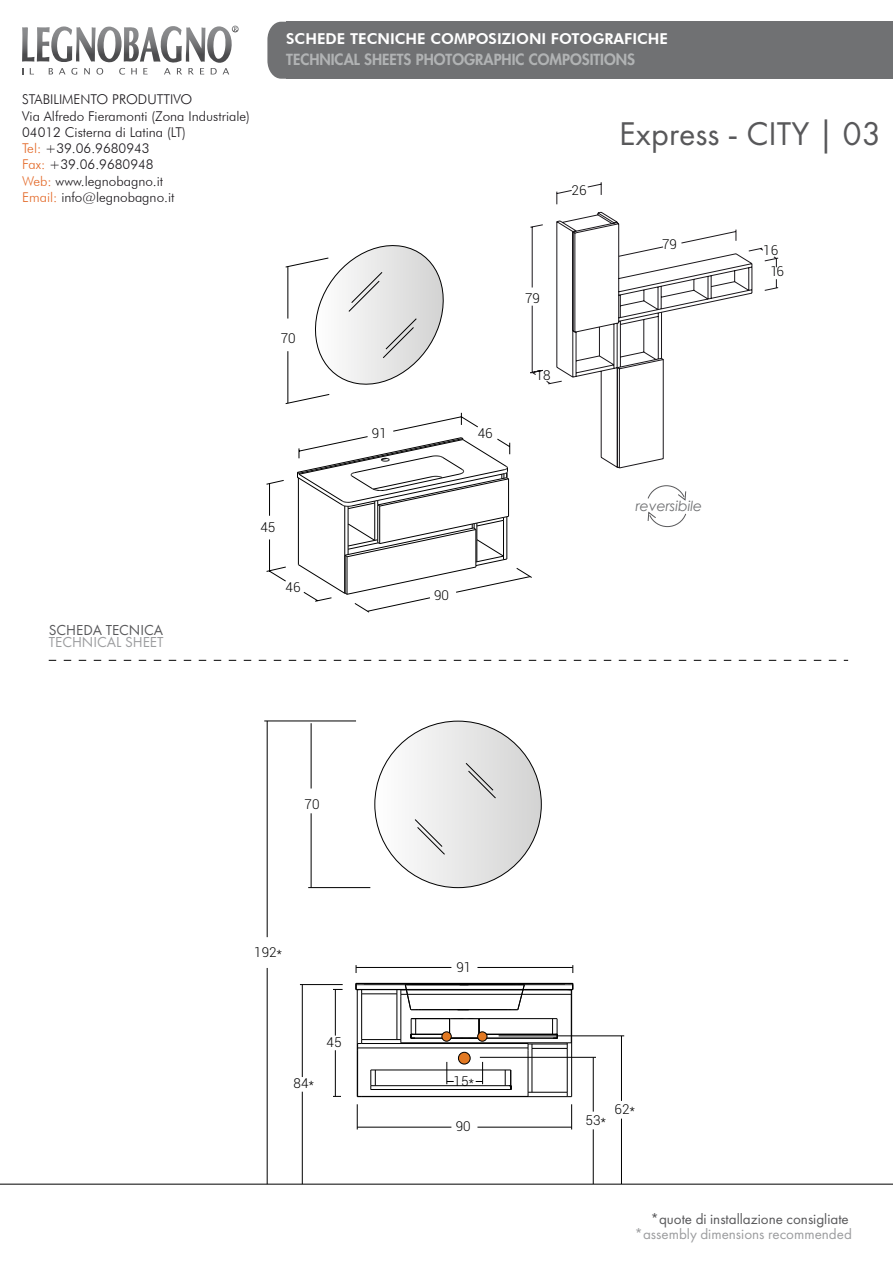
<style>
.page{position:relative;width:893px;height:1263px;background:#fff}
.page>*{position:absolute;margin:0;border:0;box-sizing:border-box;transform-origin:0 0}
.t1{font:34.2px "Futura PT";color:#58585a}
.t2{font:15px "Futura PT";color:#58585a}
.t3{font:15px "Futura PT";color:#9c9d9f}
.t4{font:800 15px "Futura";color:#b1b3b4}
.t5{font:800 15px "Futura BT";color:#fff}
.t6{font:italic 13.95px "Century Gothic";color:#6f7072}
.t7{font:300 13.5px/16.2px "Futura BT";color:#1a171b}
.t8{font:300 13.5px "Roboto";color:#000}
.s1{color:#e36928}
</style>
<div class="page">
<svg style="left:49px;top:660px;width:799px;height:1px"></svg>
<svg style="left:267px;top:22px;width:20px;height:57px"></svg>
<div style="left:287px;top:22px;width:606px;height:57px;background:#707173"></div>
<svg style="left:22px;top:26px;width:217px;height:49px"></svg>
<hr style="left:0;top:1184px;width:893px;height:1px;background:#000">
<svg style="left:315px;top:442px;width:217px;height:170px"></svg>
<svg style="left:266px;top:413px;width:244px;height:188px"></svg>
<hr style="left:269px;top:539px;width:1px;height:32px;background:#000">
<hr style="left:269px;top:483px;width:1px;height:33px;background:#000">
<svg style="left:285px;top:245px;width:159px;height:159px"></svg>
<hr style="left:288px;top:267px;width:1px;height:52px;background:#000">
<hr style="left:288px;top:351px;width:1px;height:52px;background:#000">
<svg style="left:648px;top:485px;width:38px;height:15px"></svg>
<svg style="left:648px;top:512px;width:38px;height:15px"></svg>
<svg style="left:600px;top:384px;width:64px;height:84px"></svg>
<svg style="left:530px;top:182px;width:248px;height:202px"></svg>
<div style="left:375px;top:721px;width:166px;height:167px;background:linear-gradient(to right,#fbfbfb,#d1d1d0);border-radius:50%"></div>
<hr style="left:308px;top:887px;width:62px;height:1px;background:#000">
<hr style="left:311px;top:723px;width:1px;height:65px;background:#000">
<hr style="left:311px;top:813px;width:1px;height:74px;background:#000">
<hr style="left:264px;top:721px;width:92px;height:1px;background:#000">
<hr style="left:267px;top:968px;width:1px;height:216px;background:#000">
<hr style="left:267px;top:721px;width:1px;height:216px;background:#000">
<svg style="left:466px;top:763px;width:30px;height:35px"></svg>
<svg style="left:415px;top:819px;width:30px;height:36px"></svg>
<hr style="left:362px;top:1096px;width:205px;height:1px;background:#000">
<hr style="left:362px;top:993px;width:35px;height:1px;background:#000">
<hr style="left:401px;top:994px;width:170px;height:1px;background:#000">
<hr style="left:532px;top:1048px;width:35px;height:1px;background:#000">
<hr style="left:532px;top:1044px;width:35px;height:1px;background:#000">
<hr style="left:358px;top:1048px;width:170px;height:1px;background:#000">
<hr style="left:357px;top:989px;width:1px;height:108px;background:#000">
<hr style="left:571px;top:989px;width:1px;height:108px;background:#000">
<hr style="left:532px;top:1092px;width:35px;height:1px;background:#000">
<hr style="left:362px;top:1043px;width:166px;height:1px;background:#000">
<hr style="left:528px;top:1050px;width:1px;height:42px;background:#000">
<svg style="left:397px;top:1039px;width:5px;height:4px"></svg>
<hr style="left:401px;top:1042px;width:166px;height:1px;background:#000">
<svg style="left:567px;top:1042px;width:4px;height:6px"></svg>
<hr style="left:362px;top:1039px;width:35px;height:1px;background:#000">
<hr style="left:532px;top:1048px;width:1px;height:44px;background:#000">
<hr style="left:397px;top:994px;width:1px;height:45px;background:#000">
<hr style="left:361px;top:994px;width:1px;height:45px;background:#000">
<hr style="left:401px;top:997px;width:1px;height:42px;background:#000">
<hr style="left:567px;top:1048px;width:1px;height:44px;background:#000">
<hr style="left:405px;top:990px;width:119px;height:1px;background:#000">
<hr style="left:524px;top:990px;width:43px;height:1px;background:#000">
<svg style="left:357px;top:1039px;width:5px;height:11px"></svg>
<svg style="left:528px;top:1043px;width:5px;height:7px"></svg>
<hr style="left:335px;top:1050px;width:1px;height:46px;background:#000">
<hr style="left:335px;top:989px;width:1px;height:46px;background:#000">
<hr style="left:300px;top:984px;width:43px;height:1px;background:#000">
<hr style="left:302px;top:1092px;width:1px;height:92px;background:#000">
<hr style="left:302px;top:984px;width:1px;height:93px;background:#000">
<hr style="left:477px;top:967px;width:96px;height:1px;background:#000">
<hr style="left:356px;top:967px;width:95px;height:1px;background:#000">
<svg style="left:357px;top:1104px;width:1px;height:25px"></svg>
<svg style="left:571px;top:1104px;width:1px;height:25px"></svg>
<hr style="left:357px;top:1127px;width:94px;height:1px;background:#000">
<hr style="left:477px;top:1127px;width:95px;height:1px;background:#000">
<hr style="left:363px;top:984px;width:203px;height:1px;background:#000">
<hr style="left:363px;top:989px;width:203px;height:1px;background:#000">
<hr style="left:419px;top:1009px;width:90px;height:1px;background:#000">
<svg style="left:397px;top:984px;width:24px;height:26px"></svg>
<svg style="left:507px;top:984px;width:18px;height:26px"></svg>
<hr style="left:356px;top:983px;width:217px;height:1px;background:#000">
<svg style="left:566px;top:983px;width:8px;height:14px"></svg>
<svg style="left:356px;top:984px;width:7px;height:10px"></svg>
<hr style="left:371px;top:1070px;width:140px;height:1px;background:#000">
<hr style="left:371px;top:1085px;width:140px;height:1px;background:#000">
<hr style="left:371px;top:1089px;width:140px;height:1px;background:#000">
<svg style="left:371px;top:1070px;width:5px;height:19px"></svg>
<hr style="left:411px;top:1018px;width:39px;height:1px;background:#000">
<hr style="left:479px;top:1018px;width:78px;height:1px;background:#000">
<hr style="left:411px;top:1034px;width:39px;height:1px;background:#000">
<hr style="left:411px;top:1038px;width:39px;height:1px;background:#000">
<svg style="left:411px;top:1018px;width:5px;height:21px"></svg>
<hr style="left:479px;top:1034px;width:78px;height:1px;background:#000">
<svg style="left:449px;top:1018px;width:31px;height:21px"></svg>
<hr style="left:479px;top:1038px;width:78px;height:1px;background:#000">
<svg style="left:552px;top:1018px;width:6px;height:21px"></svg>
<svg style="left:505px;top:1070px;width:7px;height:20px"></svg>
<div style="left:458px;top:1052px;width:12px;height:12px;background:#e27923;border-radius:50%"></div>
<div style="left:458px;top:1052px;width:12px;height:12px;border:1px solid #000;border-radius:50%"></div>
<hr style="left:480px;top:1057px;width:116px;height:1px;background:#000">
<hr style="left:593px;top:1057px;width:1px;height:54px;background:#000">
<hr style="left:593px;top:1129px;width:1px;height:55px;background:#000">
<hr style="left:499px;top:1035px;width:125px;height:1px;background:#000">
<hr style="left:621px;top:1036px;width:1px;height:65px;background:#000">
<hr style="left:621px;top:1118px;width:1px;height:66px;background:#000">
<svg style="left:447px;top:1062px;width:7px;height:22px"></svg>
<svg style="left:476px;top:1062px;width:7px;height:22px"></svg>
<div style="left:442px;top:1032px;width:9px;height:9px;background:#e27923;border-radius:50%"></div>
<div style="left:442px;top:1032px;width:9px;height:9px;border:1px solid #000;border-radius:50%"></div>
<div style="left:478px;top:1032px;width:9px;height:9px;background:#e27923;border-radius:50%"></div>
<div style="left:477px;top:1032px;width:10px;height:9px;border:1px solid #000;border-radius:50%"></div>
<p class="t7" style="left:22px;top:91px;width:229px">STABILIMENTO PRODUTTIVO<br>Via Alfredo Fieramonti (Zona Industriale)<br>04012 Cisterna di Latina (LT)<br><span class="s1">Tel:</span> +39.06.9680943<br><span class="s1">Fax:</span> +39.06.9680948<br><span class="s1">Web:</span> www.legnobagno.it<br><span class="s1">Email:</span> info@legnobagno.it</p>
<p class="t5" style="left:286px;top:29px;width:383px">SCHEDE TECNICHE COMPOSIZIONI FOTOGRAFICHE</p>
<p class="t4" style="left:286px;top:50px;width:350px">TECHNICAL SHEETS PHOTOGRAPHIC COMPOSITIONS</p>
<p class="t8" style="left:281px;top:328px;width:16px">70</p>
<p class="t8" style="left:372px;top:424px;width:16px">91</p>
<p class="t8" style="left:572px;top:181px;width:16px">26</p>
<p class="t8" style="left:478px;top:423px;width:16px">46</p>
<p class="t8" style="left:525px;top:289px;width:16px">79</p>
<p class="t8" style="left:536px;top:366px;width:16px">18</p>
<h1 class="t1" style="left:619px;top:113px;width:264px">Express - CITY | 03</h1>
<p class="t8" style="left:662px;top:235px;width:16px">79</p>
<p class="t8" style="left:763px;top:241px;width:16px">16</p>
<p class="t8" style="left:770px;top:262px;width:15px">16</p>
<p class="t2" style="left:49px;top:621px;width:116px">SCHEDA TECNICA</p>
<p class="t3" style="left:49px;top:633px;width:116px">TECHNICAL SHEET</p>
<p class="t8" style="left:260px;top:518px;width:16px">45</p>
<p class="t8" style="left:286px;top:578px;width:16px">46</p>
<p class="t8" style="left:434px;top:586px;width:16px">90</p>
<p class="t6" style="left:636px;top:496px;width:68px">reversibile</p>
<p class="t8" style="left:305px;top:795px;width:16px">70</p>
<p class="t8" style="left:254px;top:943px;width:30px">192*</p>
<p class="t8" style="left:294px;top:1074px;width:22px">84*</p>
<p class="t8" style="left:327px;top:1032px;width:16px">45</p>
<p class="t8" style="left:456px;top:958px;width:16px">91</p>
<p class="t8" style="left:453px;top:1072px;width:22px">15*</p>
<p class="t8" style="left:456px;top:1117px;width:16px">90</p>
<p class="t8" style="left:586px;top:1111px;width:22px">53*</p>
<p class="t8" style="left:615px;top:1100px;width:22px">62*</p>
<p class="t2" style="left:650px;top:1210px;width:200px">*quote di installazione consigliate</p>
<p class="t3" style="left:634px;top:1224px;width:219px">*assembly dimensions recommended</p>
</div>
